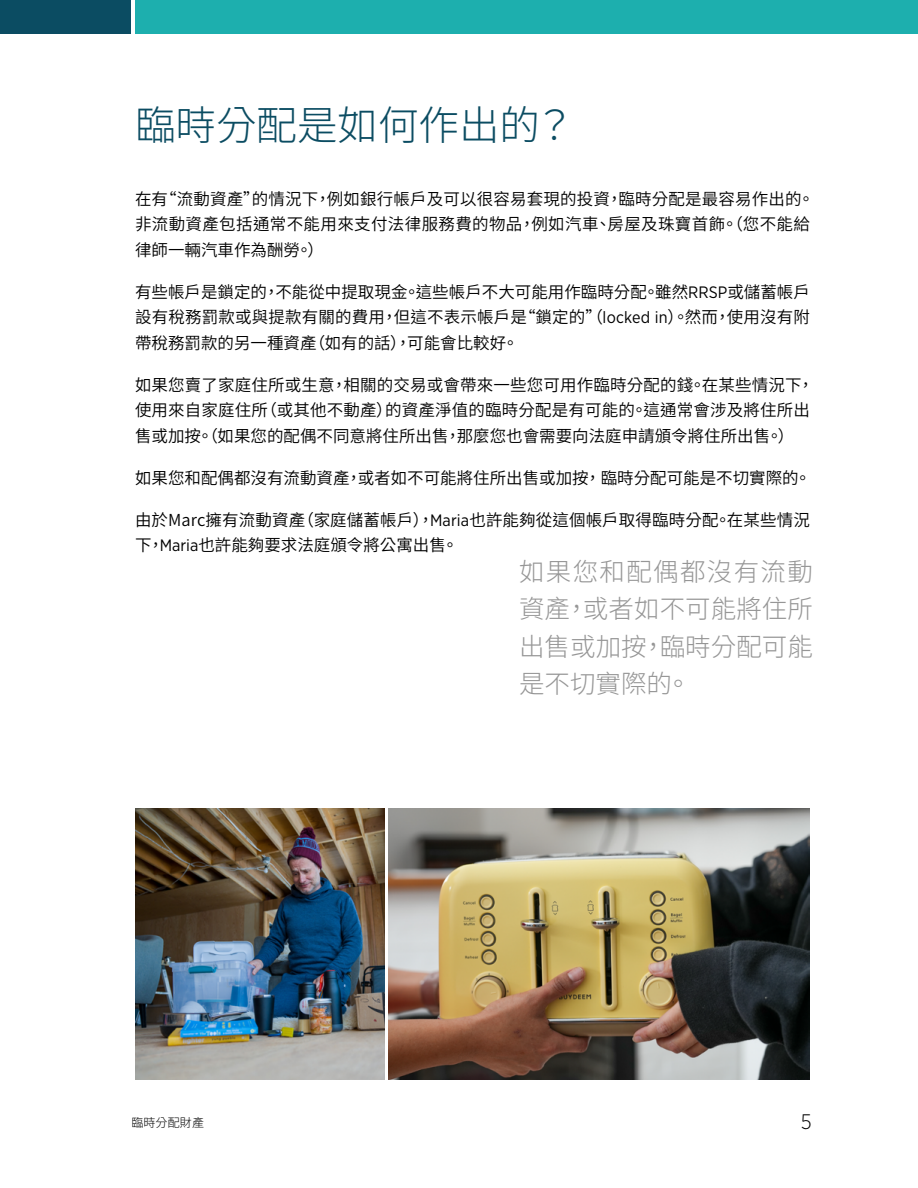
<style>
.page{position:relative;width:918px;height:1188px;background:#fff}
.page>*{position:absolute;margin:0;border:0;box-sizing:border-box;transform-origin:0 0}
.t1{font:300 40.5px "Source Han Sans TW";color:#0b4c62}
.t2{font:300 25.5px/37.5px "Source Han Sans TW";letter-spacing:.005em;color:#969696;text-align:justify}
.t3{font:300 21px "Gotham Narrow";color:#000}
.t4{font:16.5px/25.5px "Source Han Sans TW";letter-spacing:.01em;color:#000}
.t5{font:300 12px "Source Han Sans TW";letter-spacing:.01em;color:#000}
.s1{font-family:"Gotham Narrow"}
</style>
<div class="page">
<div style="left:136px;top:0;width:782px;height:34px;background:#1dafae"></div>
<div style="left:0;top:0;width:131px;height:34px;background:#0b4c62"></div>
<img style="left:135px;top:809px;width:249px;height:271px">
<img style="left:389px;top:809px;width:421px;height:271px">
<h1 class="t1" style="left:135px;top:103px;width:442px">臨時分配是如何作出的？</h1>
<p class="t4" style="left:135px;top:186px;width:681px">在有“流動資產”的情況下，例如銀行帳戶及可以很容易套現的投資，臨時分配是最容易作出的。非流動資產包括通常不能用來支付法律服務費的物品，例如汽車、房屋及珠寶首飾。（您不能給律師一輛汽車作為酬勞。）</p>
<p class="t4" style="left:135px;top:279px;width:676px;text-align:justify">有些帳戶是鎖定的，不能從中提取現金。這些帳戶不大可能用作臨時分配。雖然<span class="s1">RRSP</span>或儲蓄帳戶設有稅務罰款或與提款有關的費用，但這不表示帳戶是“鎖定的”（<span class="s1">locked in</span>）。然而，使用沒有附帶稅務罰款的另一種資產（如有的話），可能會比較好。</p>
<p class="t4" style="left:135px;top:372px;width:681px">如果您賣了家庭住所或生意，相關的交易或會帶來一些您可用作臨時分配的錢。在某些情況下，使用來自家庭住所（或其他不動產）的資產淨值的臨時分配是有可能的。這通常會涉及將住所出售或加按。（如果您的配偶不同意將住所出售，那麼您也會需要向法庭申請頒令將住所出售。）</p>
<p class="t4" style="left:135px;top:465px;width:678px">如果您和配偶都沒有流動資產，或者如不可能將住所出售或加按， 臨時分配可能是不切實際的。</p>
<p class="t4" style="left:135px;top:507px;width:676px">由於Marc擁有流動資產（家庭儲蓄帳戶），<span class="s1">Maria</span>也許能夠從這個帳戶取得臨時分配。在某些情況下，<span class="s1">Maria</span>也許能夠要求法庭頒令將公寓出售。</p>
<h2 class="t2" style="left:519px;top:553px;width:296px">如果您和配偶都沒有流動資產，或者如不可能將住所出售或加按，臨時分配可能是不切實際的。</h2>
<p class="t5" style="left:131px;top:1116px;width:74px">臨時分配財產</p>
<p class="t3" style="left:801px;top:1109px;width:12px">5</p>
</div>
